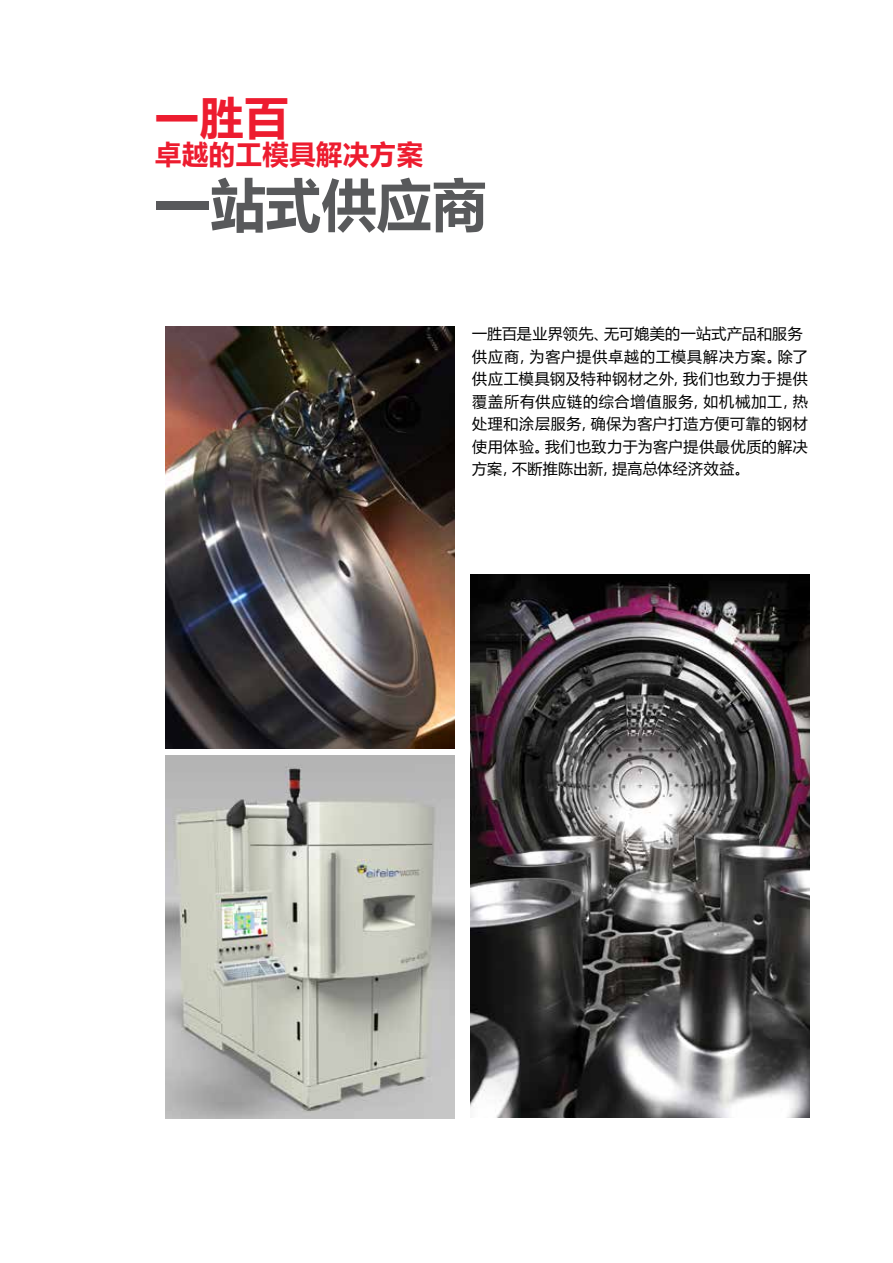
<style>
.page{position:relative;width:893px;height:1263px;background:#fff}
.page>*{position:absolute;margin:0;border:0;box-sizing:border-box;transform-origin:0 0}
.t1{font:700 57px "Microsoft Ya Hei UI";color:#58595b}
.t2{font:700 45px "Microsoft Ya Hei UI";color:#ed1c2f}
.t3{font:700 27px "Microsoft Ya Hei UI";letter-spacing:.025em;color:#ed1c2f}
.t4{font:15px/22.5px "Microsoft Ya Hei UI";letter-spacing:.04em;color:#000}
</style>
<div class="page">
<img style="left:166px;top:756px;width:289px;height:362px">
<img style="left:471px;top:574px;width:339px;height:543px">
<img style="left:166px;top:326px;width:289px;height:422px">
<h2 class="t2" style="left:155px;top:86px;width:135px">一胜百</h2>
<h3 class="t3" style="left:155px;top:135px;width:269px">卓越的工模具解决方案</h3>
<h1 class="t1" style="left:155px;top:165px;width:333px">一站式供应商</h1>
<p class="t4" style="left:472px;top:322px;width:337px">一胜百是业界领先、无可媲美的一站式产品和服务供应商，为客户提供卓越的工模具解决方案。除了供应工模具钢及特种钢材之外，我们也致力于提供覆盖所有供应链的综合增值服务，如机械加工，热处理和涂层服务，确保为客户打造方便可靠的钢材使用体验。我们也致力于为客户提供最优质的解决方案，不断推陈出新，提高总体经济效益。</p>
</div>
